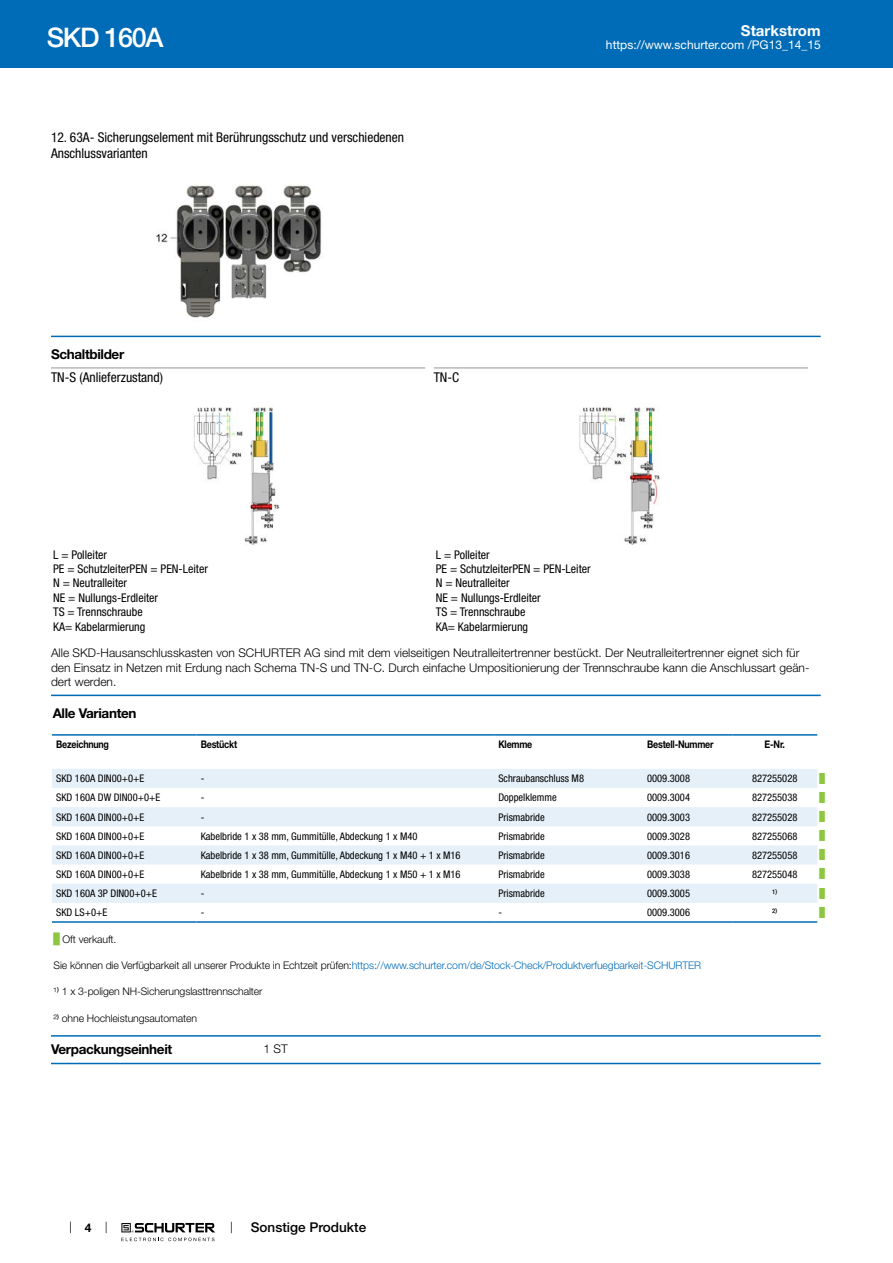
<style>
.page{position:relative;width:893px;height:1263px;background:#fff}
.page>*{position:absolute;margin:0;border:0;box-sizing:border-box;transform-origin:0 0}
.t1{font:500 27px "Helvetica Neue LT";letter-spacing:-.05em;color:#fff}
.t2{font:700 15px "Helvetica Neue LT";color:#fff}
.t3{font:condensed 13.5px/15.8px "Helvetica Neue LT";color:#000}
.t4{font:700 13.5px "Helvetica Neue LT";letter-spacing:-.025em;color:#000}
.t5{font:500 13.5px "Helvetica Neue LT";color:#000}
.t6{font:300 12px/14.4px "Helvetica Neue LT";color:#000}
.t7{font:condensed 12px/14.4px "Helvetica Neue LT";color:#000}
.t8{font:12px "Helvetica Neue LT";color:#fff}
.t9{font:700 12px "Helvetica Neue LT";color:#000}
.t10{font:condensed 10.5px "Helvetica Neue LT";color:#000}
.t11{font:300 10.5px "Helvetica Neue LT";letter-spacing:-.01em;color:#006bb6}
.t12{font:300 10.5px "Helvetica Neue LT";letter-spacing:-.01em;color:#000}
.t13{font:700 10.5px "Helvetica Neue LT";letter-spacing:-.025em;color:#000;scale:.85 1}
.t14{font:9px "Arial Unicode MS";color:#8dc63f}
.s1{font-family:"Arial Unicode MS";font-stretch:normal}
.s2{font-family:"Arial Unicode MS";font-weight:400;color:#8dc63f}
.s3{color:#000}
.s4{font-family:"Arial Unicode MS";font-weight:400}
</style>
<div class="page">
<svg style="left:70px;top:1221px;width:1px;height:12px"></svg>
<svg style="left:121px;top:1223px;width:94px;height:18px"></svg>
<div style="left:0;top:0;width:893px;height:68px;background:#006bb6"></div>
<img style="left:156px;top:184px;width:166px;height:134px">
<hr style="left:51px;top:336px;width:770px;height:1px;background:#006bb6">
<hr style="left:51px;top:368px;width:374px;height:1px;background:#939598">
<img style="left:193px;top:406px;width:86px;height:139px">
<hr style="left:434px;top:368px;width:374px;height:1px;background:#939598">
<img style="left:579px;top:407px;width:80px;height:138px">
<hr style="left:51px;top:695px;width:770px;height:1px;background:#006bb6">
<svg style="left:52px;top:769px;width:765px;height:134px;fill:#e6f0f8"></svg>
<hr style="left:52px;top:734px;width:144px;height:2px;background:#006bb6">
<hr style="left:196px;top:734px;width:298px;height:2px;background:#006bb6">
<hr style="left:494px;top:734px;width:149px;height:2px;background:#006bb6">
<hr style="left:643px;top:734px;width:89px;height:2px;background:#006bb6">
<hr style="left:732px;top:734px;width:85px;height:2px;background:#006bb6">
<hr style="left:52px;top:921px;width:144px;height:2px;background:#006bb6">
<hr style="left:196px;top:921px;width:298px;height:2px;background:#006bb6">
<hr style="left:494px;top:921px;width:149px;height:2px;background:#006bb6">
<hr style="left:643px;top:921px;width:89px;height:2px;background:#006bb6">
<hr style="left:732px;top:921px;width:85px;height:2px;background:#006bb6">
<hr style="left:51px;top:1035px;width:770px;height:2px;background:#006bb6">
<hr style="left:51px;top:1063px;width:770px;height:1px;background:#006bb6">
<h1 class="t1" style="left:47px;top:21px;width:118px">SKD 160A</h1>
<p class="t3" style="left:51px;top:130px;width:355px">12. 63A- Sicherungselement mit Berührungsschutz und verschiedenen<br>Anschlussvarianten</p>
<p class="t4" style="left:51px;top:346px;width:75px">Schaltbilder</p>
<p class="t3" style="left:51px;top:370px;width:113px">TN-S (Anlieferzustand)</p>
<p class="t3" style="left:434px;top:370px;width:27px">TN-C</p>
<h2 class="t2" style="left:741px;top:21px;width:81px">Starkstrom</h2>
<p class="t8" style="left:606px;top:38px;width:216px">https://www.schurter.com /PG13_14_15</p>
<p class="t7" style="left:436px;top:547px;width:156px">L = Polleiter<br>PE = SchutzleiterPEN = PEN-Leiter<br>N = Neutralleiter<br>NE = Nullungs-Erdleiter<br>TS = Trennschraube<br>KA= Kabelarmierung</p>
<p class="t6" style="left:51px;top:646px;width:760px">Alle SKD-Hausanschlusskasten von SCHURTER AG sind mit dem vielseitigen Neutralleitertrenner bestückt. Der Neutralleitertrenner eignet sich für den Einsatz in Netzen mit Erdung nach Schema TN-S und TN-C. Durch einfache Umpositionierung der Trennschraube kann die Anschlussart geän&shy;dert werden.</p>
<p class="t4" style="left:53px;top:705px;width:85px">Alle Varianten</p>
<p class="t13" style="left:56px;top:738px;width:64px">Bezeichnung</p>
<p class="t13" style="left:201px;top:738px;width:44px">Bestückt</p>
<p class="t13" style="left:498px;top:738px;width:42px">Klemme</p>
<p class="t13" style="left:647px;top:738px;width:80px">Bestell-Nummer</p>
<p class="t13" style="left:765px;top:738px;width:25px">E-Nr.</p>
<p class="t10" style="left:56px;top:772px;width:90px">SKD 160A DIN00+0+E</p>
<p class="t10" style="left:201px;top:772px;width:5px">-</p>
<p class="t10" style="left:498px;top:772px;width:87px">Schraubanschluss M8</p>
<p class="t10" style="left:647px;top:772px;width:44px">0009.3008</p>
<p class="t10" style="left:752px;top:772px;width:47px">827255028</p>
<p class="t14" style="left:819px;top:772px;width:7px">█</p>
<p class="t10" style="left:56px;top:792px;width:106px">SKD 160A DW DIN00+0+E</p>
<p class="t10" style="left:201px;top:792px;width:5px">-</p>
<p class="t10" style="left:498px;top:792px;width:60px">Doppelklemme</p>
<p class="t10" style="left:647px;top:792px;width:44px">0009.3004</p>
<p class="t10" style="left:752px;top:792px;width:47px">827255038</p>
<p class="t14" style="left:819px;top:791px;width:7px">█</p>
<p class="t10" style="left:56px;top:811px;width:90px">SKD 160A DIN00+0+E</p>
<p class="t10" style="left:201px;top:811px;width:5px">-</p>
<p class="t10" style="left:498px;top:811px;width:48px">Prismabride</p>
<p class="t10" style="left:647px;top:811px;width:44px">0009.3003</p>
<p class="t10" style="left:752px;top:811px;width:47px">827255028</p>
<p class="t14" style="left:819px;top:810px;width:7px">█</p>
<p class="t10" style="left:56px;top:830px;width:90px">SKD 160A DIN00+0+E</p>
<p class="t10" style="left:201px;top:830px;width:218px">Kabelbride 1 x 38 mm, Gummitülle, Abdeckung 1 x M40</p>
<p class="t10" style="left:498px;top:830px;width:48px">Prismabride</p>
<p class="t10" style="left:647px;top:830px;width:44px">0009.3028</p>
<p class="t10" style="left:752px;top:830px;width:47px">827255068</p>
<p class="t14" style="left:819px;top:829px;width:7px">█</p>
<p class="t10" style="left:56px;top:849px;width:90px">SKD 160A DIN00+0+E</p>
<p class="t10" style="left:201px;top:849px;width:261px">Kabelbride 1 x 38 mm, Gummitülle, Abdeckung 1 x M40 + 1 x M16</p>
<p class="t10" style="left:498px;top:849px;width:48px">Prismabride</p>
<p class="t10" style="left:647px;top:849px;width:44px">0009.3016</p>
<p class="t10" style="left:752px;top:849px;width:47px">827255058</p>
<p class="t14" style="left:819px;top:848px;width:7px">█</p>
<p class="t10" style="left:56px;top:868px;width:90px">SKD 160A DIN00+0+E</p>
<p class="t10" style="left:201px;top:868px;width:261px">Kabelbride 1 x 38 mm, Gummitülle, Abdeckung 1 x M50 + 1 x M16</p>
<p class="t10" style="left:498px;top:868px;width:48px">Prismabride</p>
<p class="t10" style="left:647px;top:868px;width:44px">0009.3038</p>
<p class="t10" style="left:752px;top:868px;width:47px">827255048</p>
<p class="t14" style="left:819px;top:868px;width:7px">█</p>
<p class="t10" style="left:56px;top:887px;width:102px">SKD 160A 3P DIN00+0+E</p>
<p class="t10" style="left:201px;top:887px;width:5px">-</p>
<p class="t10" style="left:498px;top:887px;width:48px">Prismabride</p>
<p class="t10" style="left:647px;top:887px;width:44px">0009.3005</p>
<p class="t10" style="left:772px;top:887px;width:7px">¹<span class="s1">⁾</span></p>
<p class="t14" style="left:819px;top:887px;width:7px">█</p>
<p class="t10" style="left:56px;top:906px;width:53px">SKD LS+0+E</p>
<p class="t10" style="left:201px;top:906px;width:5px">-</p>
<p class="t10" style="left:498px;top:906px;width:5px">-</p>
<p class="t10" style="left:647px;top:906px;width:44px">0009.3006</p>
<p class="t10" style="left:772px;top:906px;width:7px">²<span class="s1">⁾</span></p>
<p class="t14" style="left:819px;top:906px;width:7px">█</p>
<p class="t12" style="left:54px;top:933px;width:64px"><span class="s2">█</span> Oft verkauft.</p>
<p class="t11" style="left:54px;top:959px;width:649px"><span class="s3">Sie können die Verfügbarkeit all unserer Produkte in Echtzeit prüfen:</span>https://www.schurter.com/de/Stock-Check/Produktverfuegbarkeit-SCHURTER</p>
<p class="t12" style="left:54px;top:985px;width:210px">¹<span class="s4">⁾</span> 1 x 3-poligen NH-Sicherungslasttrennschalter</p>
<p class="t12" style="left:54px;top:1011px;width:145px">²<span class="s4">⁾</span> ohne Hochleistungsautomaten</p>
<p class="t4" style="left:51px;top:1041px;width:123px">Verpackungseinheit</p>
<p class="t6" style="left:264px;top:1041px;width:26px">1 ST</p>
<p class="t7" style="left:53px;top:547px;width:156px">L = Polleiter<br>PE = SchutzleiterPEN = PEN-Leiter<br>N = Neutralleiter<br>NE = Nullungs-Erdleiter<br>TS = Trennschraube<br>KA= Kabelarmierung</p>
<p class="t9" style="left:85px;top:1220px;width:8px">4</p>
<p class="t5" style="left:251px;top:1219px;width:117px">Sonstige Produkte</p>
</div>
